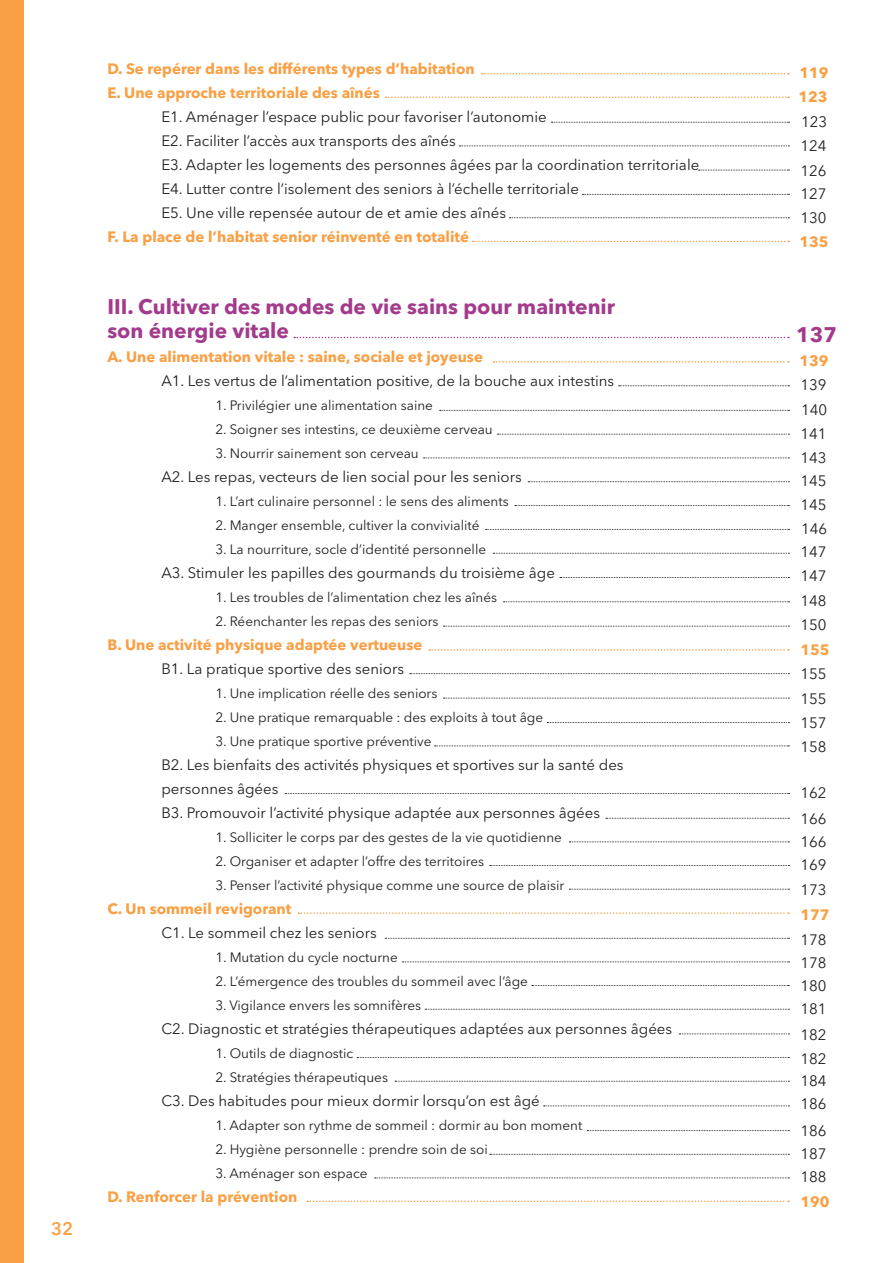
<style>
.page{position:relative;width:893px;height:1263px;background:#fff}
.page>*{position:absolute;margin:0;border:0;box-sizing:border-box;transform-origin:0 0}
.t1{font:700 21px/24px "Avenir Next LT Pro";color:#a33a8b}
.t2{font:600 18px "Avenir Next LT Pro";color:#f99f40}
.t3{font:15px/24px "Avenir Next LT Pro";color:#231f20}
.t4{font:700 15px/24px "Avenir Next LT Pro";color:#f99f44}
.t5{font:13.5px "Avenir Next LT Pro";color:#231f20}
</style>
<div class="page">
<svg style="left:459px;top:146px;width:330px;height:1px"></svg>
<svg style="left:509px;top:217px;width:280px;height:1px"></svg>
<svg style="left:619px;top:385px;width:170px;height:1px"></svg>
<svg style="left:440px;top:410px;width:349px;height:1px"></svg>
<svg style="left:423px;top:458px;width:366px;height:1px"></svg>
<svg style="left:410px;top:673px;width:379px;height:1px"></svg>
<svg style="left:285px;top:793px;width:504px;height:1px"></svg>
<svg style="left:385px;top:938px;width:404px;height:1px"></svg>
<svg style="left:402px;top:961px;width:387px;height:1px"></svg>
<svg style="left:425px;top:1009px;width:364px;height:1px"></svg>
<svg style="left:357px;top:1057px;width:432px;height:1px"></svg>
<svg style="left:375px;top:1177px;width:414px;height:1px"></svg>
<svg style="left:395px;top:1081px;width:394px;height:1px"></svg>
<svg style="left:490px;top:1154px;width:299px;height:1px"></svg>
<svg style="left:544px;top:1105px;width:245px;height:1px"></svg>
<svg style="left:587px;top:1130px;width:202px;height:1px"></svg>
<svg style="left:679px;top:1033px;width:110px;height:1px"></svg>
<svg style="left:532px;top:985px;width:257px;height:1px"></svg>
<svg style="left:435px;top:745px;width:354px;height:1px"></svg>
<svg style="left:490px;top:865px;width:299px;height:1px"></svg>
<svg style="left:443px;top:698px;width:346px;height:1px"></svg>
<svg style="left:547px;top:722px;width:242px;height:1px"></svg>
<svg style="left:569px;top:841px;width:220px;height:1px"></svg>
<svg style="left:569px;top:889px;width:220px;height:1px"></svg>
<svg style="left:606px;top:818px;width:183px;height:1px"></svg>
<svg style="left:443px;top:626px;width:346px;height:1px"></svg>
<svg style="left:486px;top:529px;width:303px;height:1px"></svg>
<svg style="left:493px;top:553px;width:296px;height:1px"></svg>
<svg style="left:503px;top:601px;width:286px;height:1px"></svg>
<svg style="left:560px;top:577px;width:229px;height:1px"></svg>
<svg style="left:528px;top:481px;width:261px;height:1px"></svg>
<svg style="left:515px;top:505px;width:274px;height:1px"></svg>
<svg style="left:497px;top:434px;width:292px;height:1px"></svg>
<svg style="left:582px;top:194px;width:207px;height:1px"></svg>
<svg style="left:699px;top:170px;width:90px;height:1px"></svg>
<svg style="left:551px;top:122px;width:238px;height:1px"></svg>
<svg style="left:386px;top:97px;width:403px;height:1px"></svg>
<svg style="left:473px;top:241px;width:316px;height:1px"></svg>
<svg style="left:493px;top:361px;width:296px;height:2px"></svg>
<svg style="left:429px;top:649px;width:360px;height:2px"></svg>
<svg style="left:298px;top:912px;width:491px;height:2px"></svg>
<svg style="left:307px;top:1200px;width:482px;height:2px"></svg>
<svg style="left:482px;top:73px;width:307px;height:1px"></svg>
<svg style="left:294px;top:337px;width:495px;height:1px"></svg>
<div style="left:0;top:0;width:24px;height:1263px;background:#f99f44"></div>
<p class="t2" style="left:51px;top:1213px;width:23px">32</p>
<p class="t4" style="left:107px;top:57px;width:369px">D. Se repérer dans les différents types d’habitation<br>E. Une approche territoriale des aînés</p>
<p class="t3" style="left:161px;top:105px;width:539px">E1. Aménager l’espace public pour favoriser l’autonomie<br>E2. Faciliter l’accès aux transports des aînés<br>E3. Adapter les logements des personnes âgées par la coordination territoriale E4. Lutter contre l’isolement des seniors à l’échelle territoriale<br>E5. Une ville repensée autour de et amie des aînés</p>
<p class="t4" style="left:107px;top:225px;width:363px">F. La place de l’habitat senior réinventé en totalité</p>
<h1 class="t1" style="left:107px;top:295px;width:509px">III. Cultiver des modes de vie sains pour maintenir son énergie vitale</h1>
<p class="t4" style="left:107px;top:345px;width:377px">A. Une alimentation vitale : saine, sociale et joyeuse</p>
<p class="t3" style="left:161px;top:369px;width:454px">A1. Les vertus de l’alimentation positive, de la bouche aux intestins</p>
<p class="t5" style="left:215px;top:397px;width:219px">1. Privilégier une alimentation saine</p>
<p class="t5" style="left:215px;top:421px;width:279px">2. Soigner ses intestins, ce deuxième cerveau</p>
<p class="t5" style="left:215px;top:445px;width:205px">3. Nourrir sainement son cerveau</p>
<p class="t3" style="left:161px;top:465px;width:362px">A2. Les repas, vecteurs de lien social pour les seniors</p>
<p class="t5" style="left:215px;top:493px;width:295px">1. L’art culinaire personnel : le sens des aliments</p>
<p class="t5" style="left:215px;top:517px;width:266px">2. Manger ensemble, cultiver la convivialité</p>
<p class="t5" style="left:215px;top:541px;width:272px">3. La nourriture, socle d’identité personnelle</p>
<p class="t3" style="left:161px;top:561px;width:395px">A3. Stimuler les papilles des gourmands du troisième âge</p>
<p class="t5" style="left:215px;top:589px;width:283px">1. Les troubles de l’alimentation chez les aînés</p>
<p class="t5" style="left:215px;top:613px;width:225px">2. Réenchanter les repas des seniors</p>
<p class="t4" style="left:107px;top:633px;width:317px">B. Une activité physique adaptée vertueuse</p>
<p class="t3" style="left:161px;top:657px;width:244px">B1. La pratique sportive des seniors</p>
<p class="t5" style="left:215px;top:685px;width:224px">1. Une implication réelle des seniors</p>
<p class="t5" style="left:215px;top:709px;width:329px">2. Une pratique remarquable : des exploits à tout âge</p>
<p class="t5" style="left:215px;top:733px;width:218px">3. Une pratique sportive préventive</p>
<p class="t3" style="left:161px;top:753px;width:464px">B2. Les bienfaits des activités physiques et sportives sur la santé des personnes âgées<br>B3. Promouvoir l’activité physique adaptée aux personnes âgées</p>
<p class="t5" style="left:215px;top:829px;width:348px">1. Solliciter le corps par des gestes de la vie quotidienne</p>
<p class="t5" style="left:215px;top:853px;width:270px">2. Organiser et adapter l’offre des territoires</p>
<p class="t5" style="left:215px;top:877px;width:350px">3. Penser l’activité physique comme une source de plaisir</p>
<p class="t4" style="left:107px;top:897px;width:186px">C. Un sommeil revigorant</p>
<p class="t3" style="left:161px;top:921px;width:217px">C1. Le sommeil chez les seniors</p>
<p class="t5" style="left:215px;top:949px;width:184px">1. Mutation du cycle nocturne</p>
<p class="t5" style="left:215px;top:973px;width:314px">2. L’émergence des troubles du sommeil avec l’âge</p>
<p class="t5" style="left:215px;top:997px;width:207px">3. Vigilance envers les somnifères</p>
<p class="t3" style="left:161px;top:1017px;width:512px">C2. Diagnostic et stratégies thérapeutiques adaptées aux personnes âgées</p>
<p class="t5" style="left:215px;top:1045px;width:139px">1. Outils de diagnostic</p>
<p class="t5" style="left:215px;top:1069px;width:174px">2. Stratégies thérapeutiques</p>
<p class="t3" style="left:161px;top:1089px;width:380px">C3. Des habitudes pour mieux dormir lorsqu’on est âgé</p>
<p class="t5" style="left:215px;top:1117px;width:368px">1. Adapter son rythme de sommeil : dormir au bon moment</p>
<p class="t5" style="left:215px;top:1141px;width:274px">2. Hygiène personnelle : prendre soin de soi</p>
<p class="t5" style="left:215px;top:1165px;width:154px">3. Aménager son espace</p>
<p class="t4" style="left:107px;top:1185px;width:192px">D. Renforcer la prévention</p>
<p class="t4" style="left:799px;top:60px;width:31px">119</p>
<p class="t4" style="left:798px;top:84px;width:31px">123</p>
<p class="t3" style="left:801px;top:109px;width:28px">123</p>
<p class="t3" style="left:800px;top:134px;width:28px">124</p>
<p class="t3" style="left:800px;top:159px;width:28px">126</p>
<p class="t3" style="left:800px;top:182px;width:28px">127</p>
<p class="t3" style="left:800px;top:205px;width:28px">130</p>
<p class="t4" style="left:799px;top:230px;width:31px">135</p>
<h1 class="t1" style="left:796px;top:322px;width:42px">137</h1>
<p class="t4" style="left:799px;top:348px;width:31px">139</p>
<p class="t3" style="left:800px;top:372px;width:28px">139</p>
<p class="t3" style="left:801px;top:397px;width:28px">140</p>
<p class="t3" style="left:800px;top:422px;width:28px">141</p>
<p class="t3" style="left:800px;top:445px;width:28px">143</p>
<p class="t3" style="left:800px;top:468px;width:28px">145</p>
<p class="t3" style="left:800px;top:492px;width:28px">145</p>
<p class="t3" style="left:801px;top:517px;width:28px">146</p>
<p class="t3" style="left:800px;top:540px;width:28px">147</p>
<p class="t3" style="left:800px;top:564px;width:28px">147</p>
<p class="t3" style="left:800px;top:589px;width:28px">148</p>
<p class="t3" style="left:800px;top:613px;width:28px">150</p>
<p class="t4" style="left:800px;top:638px;width:31px">155</p>
<p class="t3" style="left:800px;top:662px;width:28px;text-align:justify">155<br>155<br>157<br>158</p>
<p class="t3" style="left:800px;top:780px;width:28px;line-height:25.5px">162<br>166</p>
<p class="t3" style="left:800px;top:831px;width:28px;line-height:22.6px">166<br>169</p>
<p class="t3" style="left:800px;top:877px;width:28px">173</p>
<p class="t3" style="left:800px;top:927px;width:28px">178</p>
<p class="t4" style="left:800px;top:902px;width:31px">177</p>
<p class="t3" style="left:800px;top:951px;width:28px">178</p>
<p class="t3" style="left:800px;top:974px;width:28px">180</p>
<p class="t3" style="left:800px;top:997px;width:28px">181</p>
<p class="t3" style="left:800px;top:1022px;width:28px">182</p>
<p class="t3" style="left:800px;top:1046px;width:28px">182</p>
<p class="t3" style="left:800px;top:1069px;width:28px">184</p>
<p class="t3" style="left:800px;top:1092px;width:28px">186</p>
<p class="t3" style="left:800px;top:1119px;width:28px">186</p>
<p class="t3" style="left:800px;top:1142px;width:28px">187</p>
<p class="t3" style="left:800px;top:1165px;width:28px">188</p>
<p class="t4" style="left:800px;top:1189px;width:31px">190</p>
</div>
